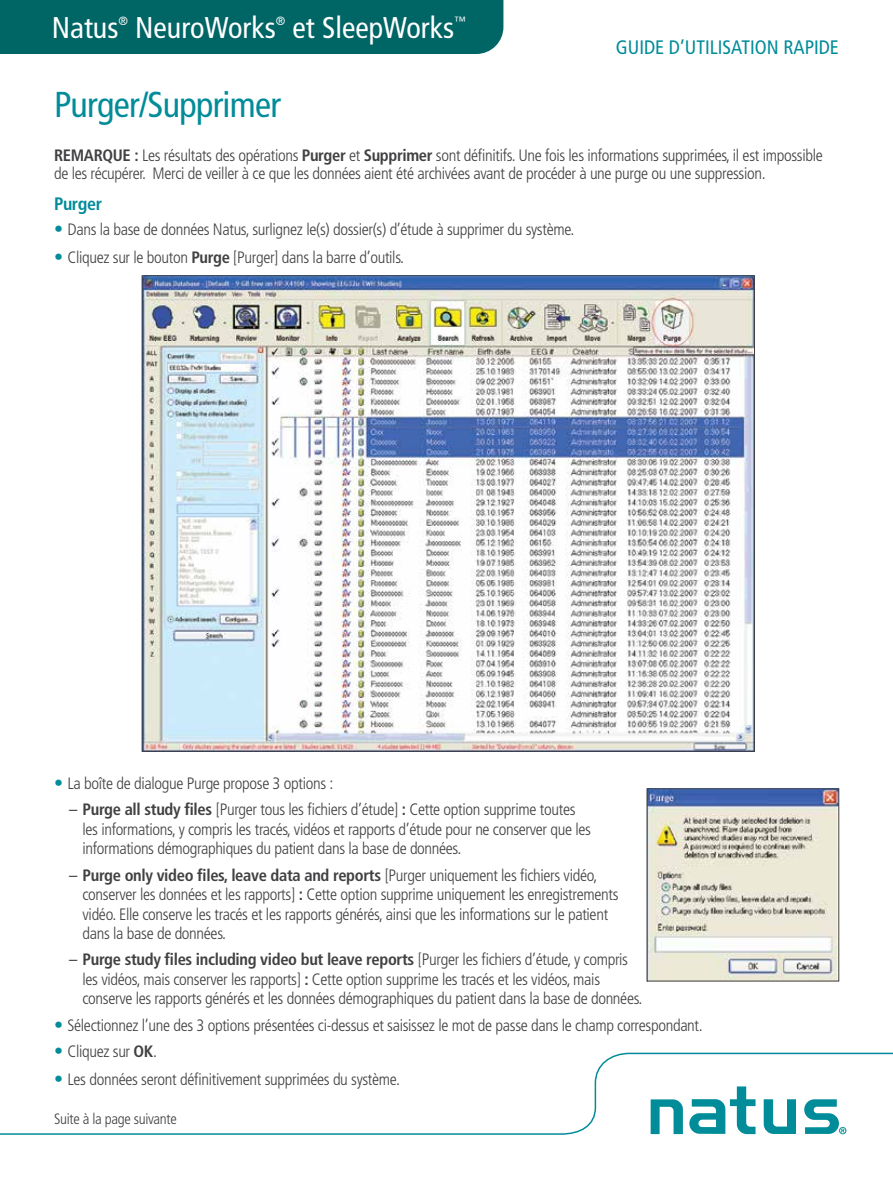
<style>
.page{position:relative;width:893px;height:1188px;background:#fff}
.page>*{position:absolute;margin:0;border:0;box-sizing:border-box;transform-origin:0 0}
.t1{font:condensed 36px "Frutiger LT Std";letter-spacing:-.02em;color:#008c99}
.t2{font:condensed 30px "Frutiger LT Std";color:#fff}
.t3{font:condensed 19.5px "Frutiger LT Std";color:#008c99}
.t4{font:700 condensed 18px "Frutiger LT Std";letter-spacing:-.02em;color:#008c99}
.t5{font:300 condensed 16.5px/19.5px "Frutiger LT Std";letter-spacing:-.02em;color:#414042}
.t6{font:300 condensed 15px "Frutiger LT Std";letter-spacing:-.02em;color:#414042}
.t7{font:condensed 12px "Frutiger LT Std";color:#fff}
.s1{font-weight:700}
.s2{font-size:18px;color:#008c99}
.s3{font-weight:400}
</style>
<div class="page">
<img style="left:144px;top:278px;width:609px;height:471px">
<img style="left:649px;top:791px;width:188px;height:188px">
<div style="left:647px;top:789px;width:192px;height:192px;border:1px solid #414042"></div>
<svg style="left:0;top:1052px;width:893px;height:83px"></svg>
<div style="left:0;top:0;width:503px;height:54px;background:#006565"></div>
<h2 class="t2" style="left:52px;top:10px;width:68px">Natus</h2>
<p class="t7" style="left:118px;top:14px;width:11px">®</p>
<h2 class="t2" style="left:135px;top:10px;width:142px">NeuroWorks</h2>
<p class="t7" style="left:276px;top:14px;width:11px">®</p>
<h2 class="t2" style="left:293px;top:10px;width:163px">et SleepWorks</h2>
<p class="t7" style="left:454px;top:14px;width:13px">™</p>
<p class="t3" style="left:616px;top:36px;width:225px">GUIDE D’UTILISATION RAPIDE</p>
<h1 class="t1" style="left:54px;top:84px;width:229px">Purger/Supprimer</h1>
<p class="t5" style="left:54px;top:146px;width:770px;line-height:18px"><span class="s1">REMARQUE :</span> Les résultats des opérations <span class="s1">Purger</span> et <span class="s1">Supprimer</span> sont définitifs. Une fois les informations supprimées, il est impossible de les récupérer. Merci de veiller à ce que les données aient été archivées avant de procéder à une purge ou une suppression.</p>
<p class="t4" style="left:54px;top:193px;width:50px">Purger</p>
<p class="t5" style="left:54px;top:220px;width:522px"><span class="s2">•</span> Dans la base de données Natus, surlignez le(s) dossier(s) d’étude à supprimer du système.</p>
<p class="t5" style="left:54px;top:247px;width:352px"><span class="s2">•</span> Cliquez sur le bouton <span class="s1">Purge</span> [Purger] dans la barre d’outils.</p>
<p class="t5" style="left:54px;top:774px;width:281px"><span class="s2">•</span> La boîte de dialogue Purge propose 3 options :</p>
<p class="t5" style="left:83px;top:800px;width:510px;text-indent:-13px"><span class="s3">–</span> <span class="s1">Purge all study files</span> [Purger tous les fichiers d’étude] <span class="s1">:</span> Cette option supprime toutes les informations, y compris les tracés, vidéos et rapports d’étude pour ne conserver que les informations démographiques du patient dans la base de données.</p>
<p class="t5" style="left:83px;top:865px;width:538px;text-indent:-13px"><span class="s3">–</span> <span class="s1">Purge only video files, leave data and reports</span> [Purger uniquement les fichiers vidéo, conserver les données et les rapports] <span class="s1">:</span> Cette option supprime uniquement les enregistrements vidéo. Elle conserve les tracés et les rapports générés, ainsi que les informations sur le patient dans la base de données.</p>
<p class="t5" style="left:83px;top:950px;width:561px;text-indent:-13px"><span class="s3">–</span> <span class="s1">Purge study files including video but leave reports</span> [Purger les fichiers d’étude, y compris les vidéos, mais conserver les rapports] <span class="s1">:</span> Cette option supprime les tracés et les vidéos, mais conserve les rapports générés et les données démographiques du patient dans la base de données.</p>
<p class="t5" style="left:54px;top:1015px;width:650px"><span class="s2">•</span> Sélectionnez l’une des 3 options présentées ci-dessus et saisissez le mot de passe dans le champ correspondant.</p>
<p class="t5" style="left:54px;top:1042px;width:104px"><span class="s2">•</span> Cliquez sur <span class="s1">OK</span>.</p>
<p class="t5" style="left:54px;top:1069px;width:347px"><span class="s2">•</span> Les données seront définitivement supprimées du système.</p>
<p class="t6" style="left:54px;top:1110px;width:124px">Suite à la page suivante</p>
</div>
